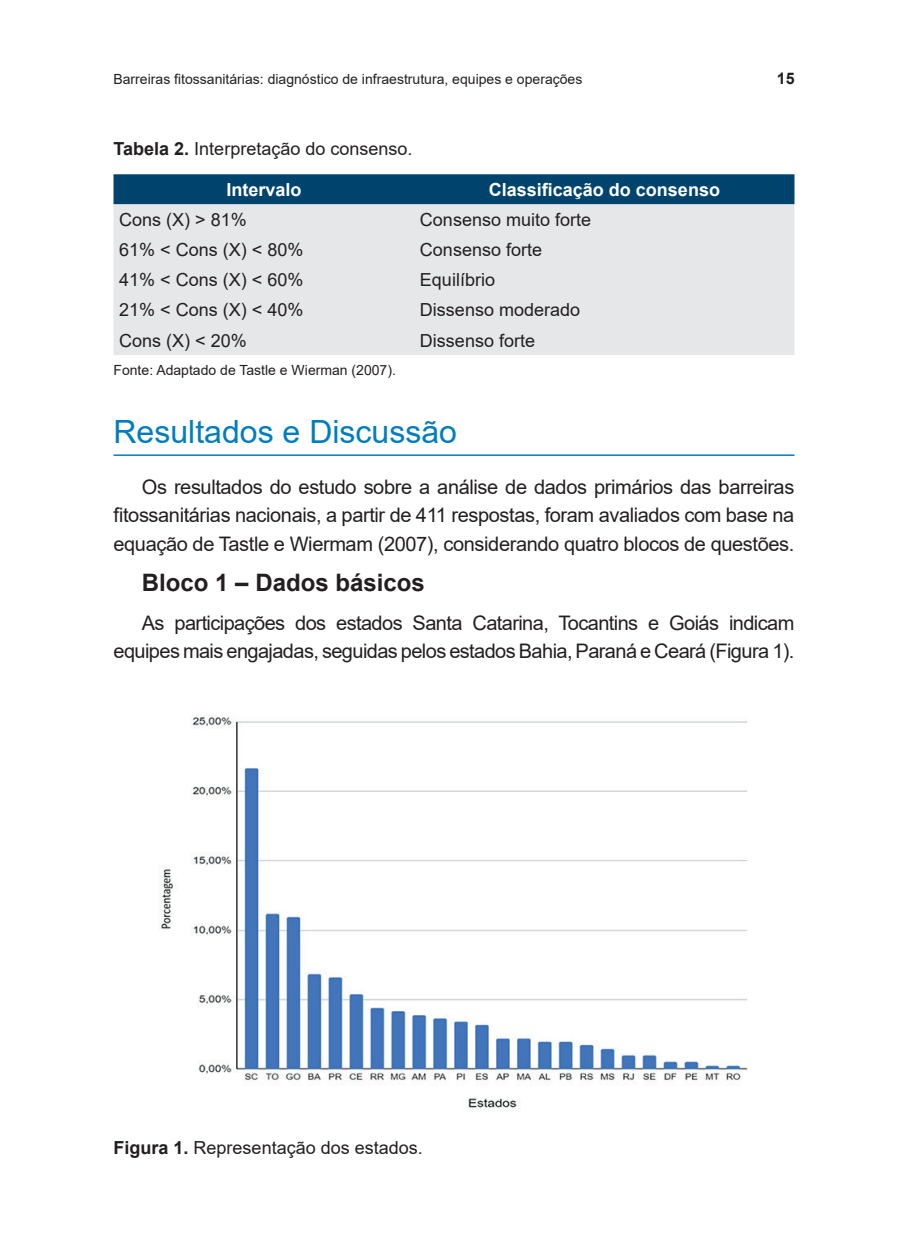
<style>
.page{position:relative;width:908px;height:1248px;background:#fff}
.page>*{position:absolute;margin:0;border:0;box-sizing:border-box;transform-origin:0 0}
.t1{font:32px "Arial";color:#007dbe}
.t2{font:700 24px "Arial";color:#231f20}
.t3{font:20px/28.4px "Arial";letter-spacing:-.03em;color:#231f20;text-align:justify}
.t4{font:18px "Arial";color:#231f20}
.t5{font:700 18px "Arial";color:#fff}
.t6{font:700 16px "Arial";color:#231f20}
.t7{font:14px "Arial";color:#231f20}
.s1{font-weight:700}
</style>
<div class="page">
<div style="left:113px;top:174px;width:681px;height:30px;background:#00446d"></div>
<div style="left:113px;top:204px;width:681px;height:151px;background:#e6e7e9"></div>
<hr style="left:113px;top:454px;width:681px;height:2px;background:#007dbe">
<img style="left:159px;top:717px;width:589px;height:394px">
<p class="t7" style="left:113px;top:69px;width:470px">Barreiras fitossanitárias: diagnóstico de infraestrutura, equipes e operações</p>
<p class="t6" style="left:776px;top:67px;width:19px">15</p>
<p class="t4" style="left:113px;top:136px;width:300px"><span class="s1">Tabela 2.</span> Interpretação do consenso.</p>
<p class="t5" style="left:226px;top:177px;width:77px">Intervalo</p>
<p class="t5" style="left:488px;top:177px;width:233px">Classificação do consenso</p>
<p class="t4" style="left:119px;top:207px;width:129px">Cons (X) &gt; 81%</p>
<p class="t4" style="left:420px;top:207px;width:173px">Consenso muito forte</p>
<p class="t4" style="left:119px;top:237px;width:186px">61% &lt; Cons (X) &lt; 80%</p>
<p class="t4" style="left:420px;top:237px;width:124px">Consenso forte</p>
<p class="t4" style="left:119px;top:267px;width:186px">41% &lt; Cons (X) &lt; 60%</p>
<p class="t4" style="left:420px;top:267px;width:77px">Equilíbrio</p>
<p class="t4" style="left:119px;top:298px;width:186px">21% &lt; Cons (X) &lt; 40%</p>
<p class="t4" style="left:420px;top:298px;width:162px">Dissenso moderado</p>
<p class="t4" style="left:119px;top:328px;width:129px">Cons (X) &lt; 20%</p>
<p class="t4" style="left:420px;top:328px;width:117px">Dissenso forte</p>
<p class="t7" style="left:113px;top:360px;width:284px">Fonte: Adaptado de Tastle e Wierman (2007).</p>
<h1 class="t1" style="left:113px;top:410px;width:345px">Resultados e Discussão</h1>
<p class="t3" style="left:113px;top:472px;width:682px;text-indent:28px">Os resultados do estudo sobre a análise de dados primários das barreiras fitossanitárias nacionais, a partir de 411 respostas, foram avaliados com base na equação de Tastle e Wiermam (2007), considerando quatro blocos de questões.</p>
<p class="t2" style="left:142px;top:565px;width:284px">Bloco 1 – Dados básicos</p>
<p class="t3" style="left:113px;top:609px;width:682px;text-align:right">As participações dos estados Santa Catarina, Tocantins e Goiás indicam equipes mais engajadas, seguidas pelos estados Bahia, Paraná e Ceará (Figura 1).</p>
<p class="t4" style="left:113px;top:1134px;width:311px"><span class="s1">Figura 1.</span> Representação dos estados.</p>
</div>
